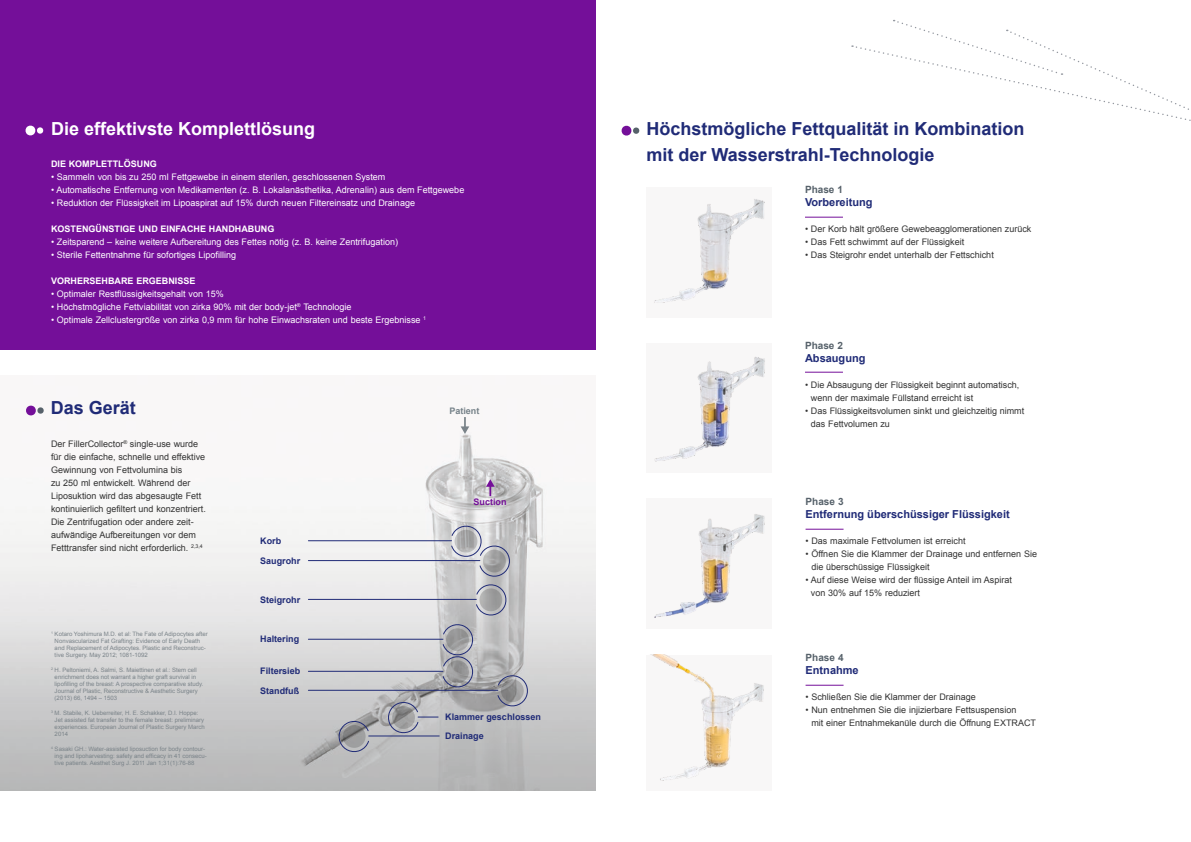
<style>
.page{position:relative;width:1191px;height:842px;background:#fff}
.page>*{position:absolute;margin:0;border:0;box-sizing:border-box;transform-origin:0 0}
.t1{font:700 18px/26px "Arial";color:#202b77}
.t2{font:700 18px "Arial";color:#fff}
.t3{font:700 11px "Arial";color:#202b77}
.t4{font:700 10px "Arial";color:#56616a}
.t5{font:9px/13px "Arial";color:#323232}
.t6{font:9px "Arial";color:#fff}
.t7{font:700 9px "Arial";color:#fff}
.t8{font:700 9px/19.5px "Arial";color:#202b77}
.t9{font:700 9px "Arial";color:#768289}
.t10{font:700 9px "Arial";color:#740f99}
.t11{font:6px/7.2px "Arial";color:#7a8389}
</style>
<div class="page">
<img style="left:0;top:426px;width:595px;height:365px">
<div style="left:0;top:0;width:595px;height:349px;background:#740f99"></div>
<svg style="left:25px;top:125px;width:19px;height:11px"></svg>
<svg style="left:852px;top:20px;width:339px;height:101px"></svg>
<svg style="left:621px;top:125px;width:18px;height:11px"></svg>
<svg style="left:26px;top:405px;width:18px;height:11px"></svg>
<img style="left:651px;top:655px;width:113px;height:126px">
<div style="left:646px;top:187px;width:126px;height:130px;background:#f8f7f7"></div>
<img style="left:654px;top:199px;width:111px;height:104px">
<div style="left:646px;top:343px;width:126px;height:130px;background:#f8f7f7"></div>
<img style="left:655px;top:357px;width:110px;height:105px">
<img style="left:654px;top:513px;width:111px;height:105px">
<hr style="left:805px;top:685px;width:38px;height:1px;background:#740f99">
<hr style="left:805px;top:217px;width:38px;height:1px;background:#740f99">
<hr style="left:805px;top:372px;width:38px;height:1px;background:#740f99">
<hr style="left:805px;top:529px;width:38px;height:1px;background:#740f99">
<hr style="left:308px;top:541px;width:143px;height:1px;background:#202b77">
<hr style="left:308px;top:560px;width:172px;height:1px;background:#202b77">
<svg style="left:451px;top:524px;width:60px;height:93px;background:#bbbbc0"></svg>
<hr style="left:308px;top:599px;width:168px;height:1px;background:#202b77">
<hr style="left:308px;top:639px;width:135px;height:1px;background:#202b77">
<svg style="left:443px;top:623px;width:31px;height:66px;background:#9f9fa6"></svg>
<hr style="left:308px;top:671px;width:135px;height:1px;background:#202b77">
<svg style="left:386px;top:700px;width:52px;height:35px;background:#acadb2"></svg>
<svg style="left:337px;top:719px;width:32px;height:35px"></svg>
<hr style="left:369px;top:736px;width:70px;height:1px;background:#202b77">
<svg style="left:498px;top:674px;width:31px;height:34px"></svg>
<hr style="left:308px;top:690px;width:190px;height:1px;background:#202b77">
<svg style="left:486px;top:479px;width:9px;height:17px"></svg>
<svg style="left:460px;top:417px;width:9px;height:17px"></svg>
<h1 class="t2" style="left:51px;top:117px;width:266px">Die effektivste Komplettlösung</h1>
<h1 class="t1" style="left:646px;top:116px;width:380px">Höchstmögliche Fettqualität in Kombination mit der Wasserstrahl-Technologie</h1>
<p class="t7" style="left:51px;top:158px;width:107px">DIE KOMPLETTLÖSUNG</p>
<p class="t6" style="left:51px;top:171px;width:336px">• Sammeln von bis zu 250 ml Fettgewebe in einem sterilen, geschlossenen System</p>
<p class="t6" style="left:51px;top:184px;width:415px">• Automatische Entfernung von Medikamenten (z. B. Lokalanästhetika, Adrenalin) aus dem Fettgewebe</p>
<p class="t6" style="left:51px;top:197px;width:365px">• Reduktion der Flüssigkeit im Lipoaspirat auf 15% durch neuen Filtereinsatz und Drainage</p>
<p class="t7" style="left:51px;top:223px;width:225px">KOSTENGÜNSTIGE UND EINFACHE HANDHABUNG</p>
<p class="t6" style="left:51px;top:236px;width:348px">• Zeitsparend – keine weitere Aufbereitung des Fettes nötig (z. B. keine Zentrifugation)</p>
<p class="t6" style="left:51px;top:249px;width:186px">• Sterile Fettentnahme für sofortiges Lipofilling</p>
<p class="t7" style="left:51px;top:275px;width:146px">VORHERSEHBARE ERGEBNISSE</p>
<p class="t6" style="left:51px;top:288px;width:174px">• Optimaler Restflüssigkeitsgehalt von 15%</p>
<p class="t6" style="left:51px;top:301px;width:302px">• Höchstmögliche Fettviabilität von zirka 90% mit der body-jet<sup>®</sup> Technologie</p>
<p class="t6" style="left:51px;top:314px;width:376px">• Optimale Zellclustergröße von zirka 0,9 mm für hohe Einwachsraten und beste Ergebnisse <sup>1</sup></p>
<p class="t4" style="left:805px;top:183px;width:40px">Phase 1</p>
<p class="t3" style="left:805px;top:195px;width:69px">Vorbereitung</p>
<p class="t5" style="left:805px;top:223px;width:228px">• Der Korb hält größere Gewebeagglomerationen zurück</p>
<p class="t5" style="left:805px;top:236px;width:161px">• Das Fett schwimmt auf der Flüssigkeit</p>
<p class="t5" style="left:805px;top:249px;width:190px">• Das Steigrohr endet unterhalb der Fettschicht</p>
<h1 class="t1" style="left:51px;top:396px;width:87px">Das Gerät</h1>
<p class="t5" style="left:51px;top:437px;width:156px">Der FillerCollector<sup>®</sup> single-use wurde für die einfache, schnelle und effektive Gewinnung von Fettvolumina bis<br>zu 250 ml entwickelt. Während der Liposuktion wird das abgesaugte Fett kontinuierlich gefiltert und konzentriert.<br>Die Zentrifugation oder andere zeit&shy;aufwändige Aufbereitungen vor dem Fetttransfer sind nicht erforderlich. <sup>2,3,4</sup></p>
<p class="t11" style="left:55px;top:630px;width:154px;text-indent:-4px"><sup>1</sup> Kotaro Yoshimura M.D. et al: The Fate of Adipocytes after Nonvascularized Fat Grafting: Evidence of Early Death and Replacement of Adipocytes. Plastic and Reconstruc&shy;tive Surgery. May 2012; 1081-1092</p>
<p class="t11" style="left:55px;top:666px;width:150px;text-indent:-4px"><sup>2</sup> H. Peltoniemi, A. Salmi, S. Maiettinen et al.: Stem cell enrichment does not warrant a higher graft survival in lipofilling of the breast: A prospective comparative study.<br>Journal of Plastic, Reconstructive &amp; Aesthetic Surgery (2013) 66, 1494 – 1503</p>
<p class="t11" style="left:55px;top:709px;width:152px;text-indent:-4px"><sup>3</sup> M. Stabile, K. Ueberreiter, H. E. Schakker, D.I. Hoppe:<br>Jet assisted fat transfer to the female breast: preliminary experiences. European Journal of Plastic Surgery March 2014</p>
<p class="t11" style="left:55px;top:745px;width:154px;text-indent:-4px"><sup>4</sup> Sasaki GH.: Water-assisted liposuction for body contour&shy;ing and lipoharvesting: safety and efficacy in 41 consecu&shy;tive patients. Aesthet Surg J. 2011 Jan 1;31(1):76-88</p>
<p class="t8" style="left:260px;top:532px;width:22px">Korb</p>
<p class="t8" style="left:260px;top:551px;width:42px">Saugrohr</p>
<p class="t8" style="left:260px;top:590px;width:42px">Steigrohr</p>
<p class="t8" style="left:260px;top:629px;width:41px">Haltering</p>
<p class="t8" style="left:260px;top:662px;width:42px">Filtersieb<br>Standfuß</p>
<p class="t9" style="left:449px;top:405px;width:32px">Patient</p>
<p class="t10" style="left:473px;top:496px;width:35px">Suction</p>
<p class="t8" style="left:445px;top:707px;width:97px">Klammer geschlossen<br>Drainage</p>
<p class="t4" style="left:805px;top:339px;width:40px">Phase 2</p>
<p class="t3" style="left:805px;top:351px;width:62px">Absaugung</p>
<p class="t5" style="left:811px;top:379px;width:210px;text-indent:-6px">• Die Absaugung der Flüssigkeit beginnt automatisch, wenn der maximale Füllstand erreicht ist</p>
<p class="t5" style="left:811px;top:405px;width:215px;text-indent:-6px">• Das Flüssigkeitsvolumen sinkt und gleichzeitig nimmt das Fettvolumen zu</p>
<p class="t4" style="left:805px;top:495px;width:40px">Phase 3</p>
<p class="t3" style="left:805px;top:507px;width:206px">Entfernung überschüssiger Flüssigkeit</p>
<p class="t5" style="left:805px;top:535px;width:161px">• Das maximale Fettvolumen ist erreicht</p>
<p class="t5" style="left:811px;top:548px;width:227px;text-indent:-6px">• Öffnen Sie die Klammer der Drainage und entfernen Sie die überschüssige Flüssigkeit</p>
<p class="t5" style="left:811px;top:574px;width:202px;text-indent:-5px">• Auf diese Weise wird der flüssige Anteil im Aspirat von 30% auf 15% reduziert</p>
<p class="t4" style="left:805px;top:651px;width:40px">Phase 4</p>
<p class="t3" style="left:805px;top:663px;width:55px">Entnahme</p>
<p class="t5" style="left:805px;top:691px;width:172px">• Schließen Sie die Klammer der Drainage</p>
<p class="t5" style="left:811px;top:704px;width:226px;text-indent:-6px">• Nun entnehmen Sie die injizierbare Fettsuspension<br>mit einer Entnahmekanüle durch die Öffnung EXTRACT</p>
</div>
